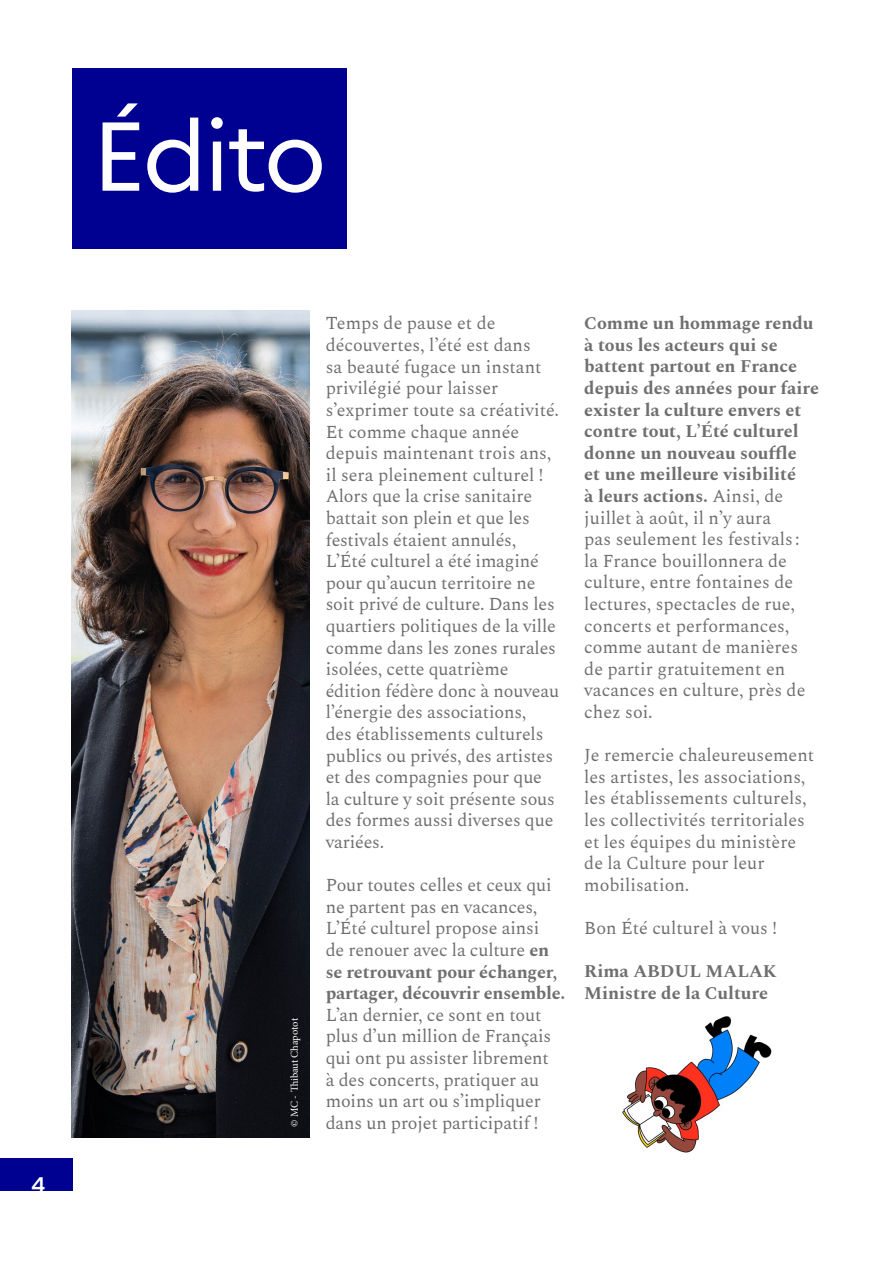
<style>
.page{position:relative;width:893px;height:1263px;background:#fff}
.page>*{position:absolute;margin:0;border:0;box-sizing:border-box;transform-origin:0 0}
.t1{font:97.5px "Marianne";letter-spacing:-.035em;color:#fff}
.t2{font:500 24px "Marianne";color:#fff}
.t3{font:18px/21.6px "Spectral";letter-spacing:-.01em;color:#706f6f}
.t4{font:700 18px "Spectral";color:#706f6f}
.t5{font:10.5px "Minion Pro";letter-spacing:-.005em;color:#fff}
.s1{font-weight:700}
</style>
<div class="page">
<div style="left:0;top:1158px;width:72px;height:33px;background:#000091"></div>
<img style="left:622px;top:1016px;width:150px;height:137px">
<img style="left:72px;top:310px;width:237px;height:827px">
<div style="left:72px;top:68px;width:274px;height:181px;background:#000091"></div>
<h2 class="t2" style="left:31px;top:1170px;width:16px">4</h2>
<p class="t1" style="left:92px;top:97px;width:236px">Édito</p>
<p class="t5" style="left:287px;top:1127px;width:110px;rotate:-90deg">© MC - Thibaut Chapotot</p>
<p class="t3" style="left:326px;top:311px;width:235px">Temps de pause et de découvertes, l’été est dans<br>sa beauté fugace un instant privilégié pour laisser s’exprimer toute sa créativité.<br>Et comme chaque année depuis maintenant trois ans, il sera pleinement culturel !</p>
<p class="t3" style="left:326px;top:484px;width:235px">Alors que la crise sanitaire battait son plein et que les festivals étaient annulés,<br>L’Été culturel a été imaginé pour qu’aucun territoire ne soit privé de culture. Dans les quartiers politiques de la ville comme dans les zones rurales isolées, cette quatrième édition fédère donc à nouveau l’énergie des associations,<br>des établissements culturels publics ou privés, des artistes et des compagnies pour que la culture y soit présente sous des formes aussi diverses que variées.</p>
<p class="t3" style="left:326px;top:873px;width:241px">Pour toutes celles et ceux qui ne partent pas en vacances,<br>L’Été culturel propose ainsi<br>de renouer avec la culture <span class="s1">en se retrouvant pour échanger, partager, découvrir ensemble.<br></span>L’an dernier, ce sont en tout plus d’un million de Français qui ont pu assister librement<br>à des concerts, pratiquer au moins un art ou s’impliquer dans un projet participatif !</p>
<p class="t3" style="left:584px;top:311px;width:236px"><span class="s1">Comme un hommage rendu à tous les acteurs qui se battent partout en France depuis des années pour faire exister la culture envers et contre tout, L’Été culturel donne un nouveau souffle<br>et une meilleure visibilité<br>à leurs actions.</span> Ainsi, de juillet à août, il n’y aura<br>pas seulement les festivals :<br>la France bouillonnera de culture, entre fontaines de lectures, spectacles de rue, concerts et performances, comme autant de manières de partir gratuitement en vacances en culture, près de chez soi.</p>
<p class="t3" style="left:584px;top:743px;width:231px">Je remercie chaleureusement les artistes, les associations, les établissements culturels, les collectivités territoriales et les équipes du ministère de la Culture pour leur mobilisation.</p>
<p class="t3" style="left:584px;top:916px;width:194px">Bon Été culturel à vous !</p>
<p class="t4" style="left:584px;top:958px;width:194px">Rima ABDUL MALAK</p>
<p class="t4" style="left:584px;top:980px;width:185px">Ministre de la Culture</p>
</div>
